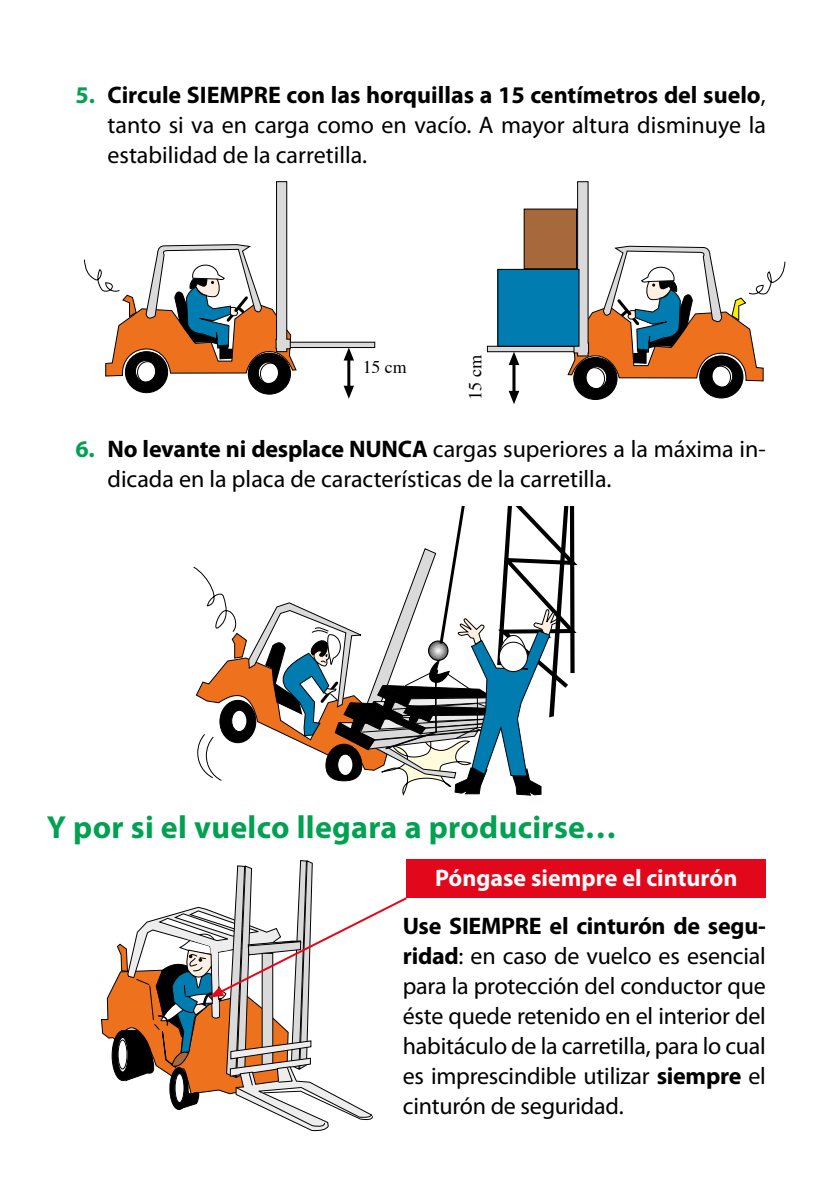
<style>
.page{position:relative;width:834px;height:1191px;background:#fff}
.page>*{position:absolute;margin:0;border:0;box-sizing:border-box;transform-origin:0 0}
.t1{font:700 32px "Myriad Pro";letter-spacing:.01em;color:#00a151}
.t2{font:24px/30px "Myriad Pro";color:#000;text-align:justify}
.t3{font:700 24px "Myriad Pro";letter-spacing:-.01em;color:#000}
.t4{font:700 24px "Myriad Pro";color:#fff}
.t5{font:18.2px "Times";color:#000}
.t6{font:17.8px "Times";color:#000}
.s1{color:#00a151}
.s2{font-weight:700}
</style>
<div class="page">
<div style="left:407px;top:859px;width:358px;height:38px;background:#e2071b"></div>
<div style="left:125px;top:352px;width:43px;height:41px;background:#000;border-radius:50%"></div>
<div style="left:125px;top:351px;width:43px;height:42px;border:1px solid #000;border-radius:50%"></div>
<svg style="left:135px;top:361px;width:20px;height:21px"></svg>
<div style="left:135px;top:360px;width:21px;height:22px;border:1px solid #000;border-radius:50%"></div>
<div style="left:137px;top:361px;width:21px;height:22px;border:1px solid #000;border-radius:50%"></div>
<div style="left:248px;top:353px;width:42px;height:41px;background:#000;border-radius:50%"></div>
<div style="left:248px;top:353px;width:43px;height:41px;border:1px solid #000;border-radius:50%"></div>
<svg style="left:258px;top:362px;width:20px;height:21px"></svg>
<div style="left:258px;top:362px;width:21px;height:22px;border:1px solid #000;border-radius:50%"></div>
<div style="left:260px;top:363px;width:21px;height:22px;border:1px solid #000;border-radius:50%"></div>
<div style="left:289px;top:342px;width:85px;height:5px;background:#dadada"></div>
<div style="left:289px;top:342px;width:86px;height:6px;border:1px solid #000"></div>
<svg style="left:343px;top:347px;width:11px;height:52px"></svg>
<svg style="left:84px;top:181px;width:213px;height:196px"></svg>
<div style="left:699px;top:356px;width:43px;height:42px;background:#000;border-radius:50%"></div>
<div style="left:699px;top:355px;width:44px;height:43px;border:1px solid #000;border-radius:50%"></div>
<svg style="left:712px;top:365px;width:20px;height:22px"></svg>
<div style="left:711px;top:365px;width:22px;height:22px;border:1px solid #000;border-radius:50%"></div>
<div style="left:709px;top:366px;width:21px;height:22px;border:1px solid #000;border-radius:50%"></div>
<div style="left:573px;top:357px;width:44px;height:42px;background:#000;border-radius:50%"></div>
<div style="left:573px;top:357px;width:44px;height:43px;border:1px solid #000;border-radius:50%"></div>
<div style="left:586px;top:367px;width:20px;height:21px;background:#fff;border-radius:50%"></div>
<div style="left:585px;top:366px;width:22px;height:23px;border:1px solid #000;border-radius:50%"></div>
<div style="left:583px;top:367px;width:22px;height:23px;border:1px solid #000;border-radius:50%"></div>
<div style="left:487px;top:346px;width:87px;height:6px;background:#dadada"></div>
<div style="left:487px;top:346px;width:88px;height:6px;border:1px solid #000"></div>
<svg style="left:508px;top:352px;width:11px;height:52px"></svg>
<svg style="left:567px;top:181px;width:218px;height:201px"></svg>
<div style="left:498px;top:269px;width:81px;height:77px;background:#007cb0"></div>
<div style="left:497px;top:269px;width:82px;height:78px;border:1px solid #000"></div>
<div style="left:524px;top:209px;width:52px;height:60px;background:#a7683c"></div>
<div style="left:523px;top:209px;width:53px;height:60px;border:1px solid #000"></div>
<svg style="left:193px;top:506px;width:384px;height:290px"></svg>
<svg style="left:101px;top:860px;width:308px;height:271px"></svg>
<p class="t3" style="left:75px;top:79px;width:126px"><span class="s1">5.</span> Circule SIEMPRE</p>
<p class="t2" style="left:107px;top:80px;width:660px;text-indent:179px"><span class="s2">con las horquillas a 15 centímetros del suelo</span>, tanto si va en carga como en vacío. A mayor altura disminuye la estabilidad de la carretilla.</p>
<p class="t6" style="left:362px;top:350px;width:46px">15 cm</p>
<p class="t5" style="left:458px;top:400px;width:47px;rotate:-90deg">15 cm</p>
<p class="t3" style="left:75px;top:433px;width:290px"><span class="s1">6.</span> No levante ni desplace NUN</p>
<p class="t2" style="left:107px;top:433px;width:659px;text-indent:290px"><span class="s2">CA</span> cargas superiores a la máxima in&shy;dicada en la placa de características de la carretilla.</p>
<p class="t1" style="left:47px;top:806px;width:571px">Y por si el vuelco llegara a producirse…</p>
<p class="t4" style="left:435px;top:861px;width:304px">Póngase siempre el cinturón</p>
<p class="t2" style="left:403px;top:910px;width:364px;text-indent:147px"><span class="s2">el cinturón de segu&shy;ridad</span>: en caso de vuelco es esencial para la protección del conductor que éste quede retenido en el interior del habitáculo de la carretilla, para lo cual es imprescindible utilizar <span class="s2">siempre</span> el cinturón de seguridad.</p>
<p class="t3" style="left:403px;top:910px;width:61px">Use SIEMPRE</p>
</div>
